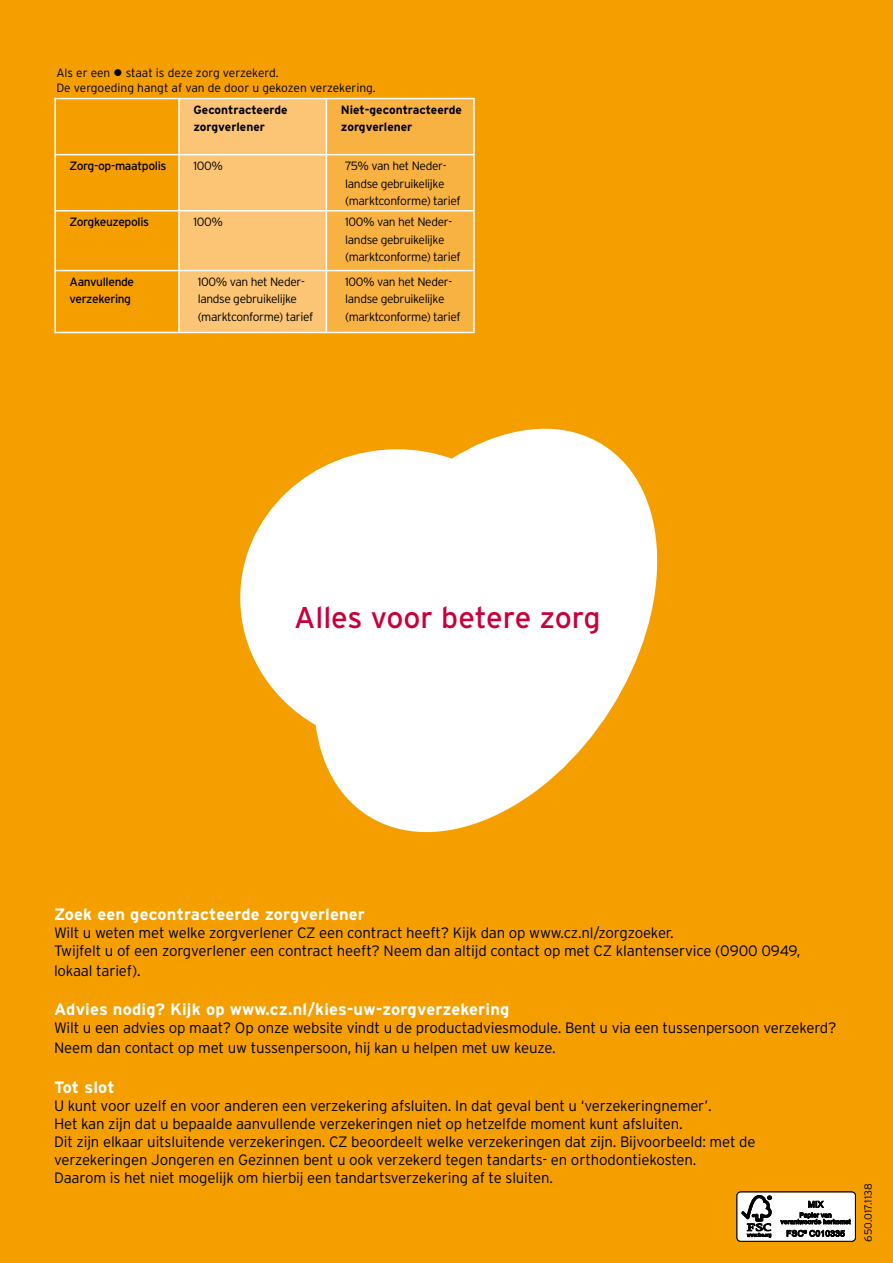
<style>
.page{position:relative;width:893px;height:1263px;background:#f49e00}
.page>*{position:absolute;margin:0;border:0;box-sizing:border-box;transform-origin:0 0}
.t1{font:30px "Interstate";color:#ca0039}
.t2{font:700 16.5px "Interstate";letter-spacing:.01em;color:#fff}
.t3{font:300 15px/18px "Interstate";letter-spacing:-.01em;color:#000}
.t4{font:300 12px/17.2px "Interstate";letter-spacing:-.03em;color:#000}
.t5{font:300 12px/15px "Interstate";color:#000}
.t6{font:700 12px/17.2px "Interstate";color:#000}
.t7{font:12px/17.2px "Interstate";letter-spacing:-.03em;color:#000}
.t8{font:300 10.5px "Interstate";letter-spacing:.01em;color:#000}
</style>
<div class="page">
<svg style="left:240px;top:428px;width:418px;height:405px;fill:#fff"></svg>
<svg style="left:56px;top:99px;width:417px;height:233px"></svg>
<hr style="left:54px;top:98px;width:125px;height:1px;background:#fff">
<hr style="left:54px;top:99px;width:2px;height:55px;background:#fff">
<hr style="left:179px;top:98px;width:147px;height:1px;background:#fff">
<hr style="left:178px;top:99px;width:2px;height:55px;background:#fff">
<hr style="left:326px;top:98px;width:149px;height:1px;background:#fff">
<hr style="left:326px;top:99px;width:1px;height:55px;background:#fff">
<hr style="left:473px;top:99px;width:2px;height:55px;background:#fff">
<hr style="left:54px;top:154px;width:125px;height:1px;background:#fff">
<hr style="left:54px;top:155px;width:2px;height:55px;background:#fff">
<hr style="left:179px;top:154px;width:147px;height:1px;background:#fff">
<hr style="left:178px;top:155px;width:2px;height:55px;background:#fff">
<hr style="left:326px;top:154px;width:149px;height:1px;background:#fff">
<hr style="left:326px;top:155px;width:1px;height:55px;background:#fff">
<hr style="left:473px;top:155px;width:2px;height:55px;background:#fff">
<hr style="left:54px;top:210px;width:125px;height:1px;background:#fff">
<hr style="left:54px;top:211px;width:2px;height:59px;background:#fff">
<hr style="left:179px;top:210px;width:147px;height:1px;background:#fff">
<hr style="left:178px;top:211px;width:2px;height:59px;background:#fff">
<hr style="left:326px;top:210px;width:149px;height:1px;background:#fff">
<hr style="left:326px;top:211px;width:1px;height:59px;background:#fff">
<hr style="left:473px;top:211px;width:2px;height:59px;background:#fff">
<hr style="left:54px;top:270px;width:125px;height:1px;background:#fff">
<hr style="left:54px;top:271px;width:2px;height:61px;background:#fff">
<hr style="left:179px;top:270px;width:147px;height:1px;background:#fff">
<hr style="left:178px;top:271px;width:2px;height:61px;background:#fff">
<hr style="left:326px;top:270px;width:149px;height:1px;background:#fff">
<hr style="left:326px;top:271px;width:1px;height:61px;background:#fff">
<hr style="left:473px;top:271px;width:2px;height:61px;background:#fff">
<hr style="left:54px;top:332px;width:125px;height:1px;background:#fff">
<hr style="left:179px;top:332px;width:147px;height:1px;background:#fff">
<hr style="left:326px;top:332px;width:149px;height:1px;background:#fff">
<div style="left:737px;top:1192px;width:118px;height:49px;background:#fff;border-radius:4px"></div>
<div style="left:737px;top:1191px;width:119px;height:50px;border:1px solid #000;border-radius:4px"></div>
<svg style="left:741px;top:1195px;width:30px;height:43px"></svg>
<svg style="left:780px;top:1200px;width:71px;height:37px"></svg>
<p class="t5" style="left:56px;top:65px;width:321px">Als er een ● staat is deze zorg verzekerd.<br>De vergoeding hangt af van de door u gekozen verzekering.</p>
<p class="t6" style="left:193px;top:101px;width:96px">Gecontracteerde zorgverlener</p>
<p class="t6" style="left:341px;top:101px;width:123px">Niet-gecontracteerde zorgverlener</p>
<p class="t7" style="left:70px;top:157px;width:98px">Zorg-op-maatpolis</p>
<p class="t4" style="left:193px;top:157px;width:31px">100%</p>
<p class="t4" style="left:345px;top:157px;width:117px">75% van het Neder&shy;landse gebruikelijke (marktconforme) tarief</p>
<p class="t7" style="left:70px;top:213px;width:81px">Zorgkeuzepolis</p>
<p class="t4" style="left:193px;top:213px;width:31px">100%</p>
<p class="t4" style="left:345px;top:213px;width:117px">100% van het Neder&shy;landse gebruikelijke (marktconforme) tarief</p>
<p class="t7" style="left:70px;top:273px;width:66px">Aanvullende verzekering</p>
<p class="t4" style="left:198px;top:273px;width:117px">100% van het Neder&shy;landse gebruikelijke (marktconforme) tarief</p>
<p class="t4" style="left:345px;top:273px;width:117px">100% van het Neder&shy;landse gebruikelijke (marktconforme) tarief</p>
<h1 class="t1" style="left:294px;top:599px;width:308px">Alles voor betere zorg</h1>
<p class="t2" style="left:54px;top:904px;width:313px">Zoek een gecontracteerde zorgverlener</p>
<p class="t3" style="left:54px;top:924px;width:748px">Wilt u weten met welke zorgverlener CZ een contract heeft? Kijk dan op www.cz.nl/zorgzoeker.<br>Twijfelt u of een zorgverlener een contract heeft? Neem dan altijd contact op met CZ klantenservice (0900 0949,</p>
<p class="t3" style="left:54px;top:961px;width:88px">lokaal tarief).</p>
<p class="t2" style="left:54px;top:999px;width:457px">Advies nodig? Kijk op www.cz.nl/kies-uw-zorgverzekering</p>
<p class="t3" style="left:54px;top:1018px;width:784px;line-height:19.8px">Wilt u een advies op maat? Op onze website vindt u de productadviesmodule. Bent u via een tussenpersoon verzekerd?<br>Neem dan contact op met uw tussenpersoon, hij kan u helpen met uw keuze.</p>
<p class="t2" style="left:54px;top:1077px;width:62px">Tot slot</p>
<p class="t3" style="left:54px;top:1096px;width:703px">U kunt voor uzelf en voor anderen een verzekering afsluiten. In dat geval bent u ‘verzekeringnemer’.<br>Het kan zijn dat u bepaalde aanvullende verzekeringen niet op hetzelfde moment kunt afsluiten.<br>Dit zijn elkaar uitsluitende verzekeringen. CZ beoordeelt welke verzekeringen dat zijn. Bijvoorbeeld: met de verzekeringen Jongeren en Gezinnen bent u ook verzekerd tegen tandarts- en orthodontiekosten.<br>Daarom is het niet mogelijk om hierbij een tandartsverzekering af te sluiten.</p>
<p class="t8" style="left:862px;top:1242px;width:60px;rotate:-90deg">650.017.1138</p>
</div>
